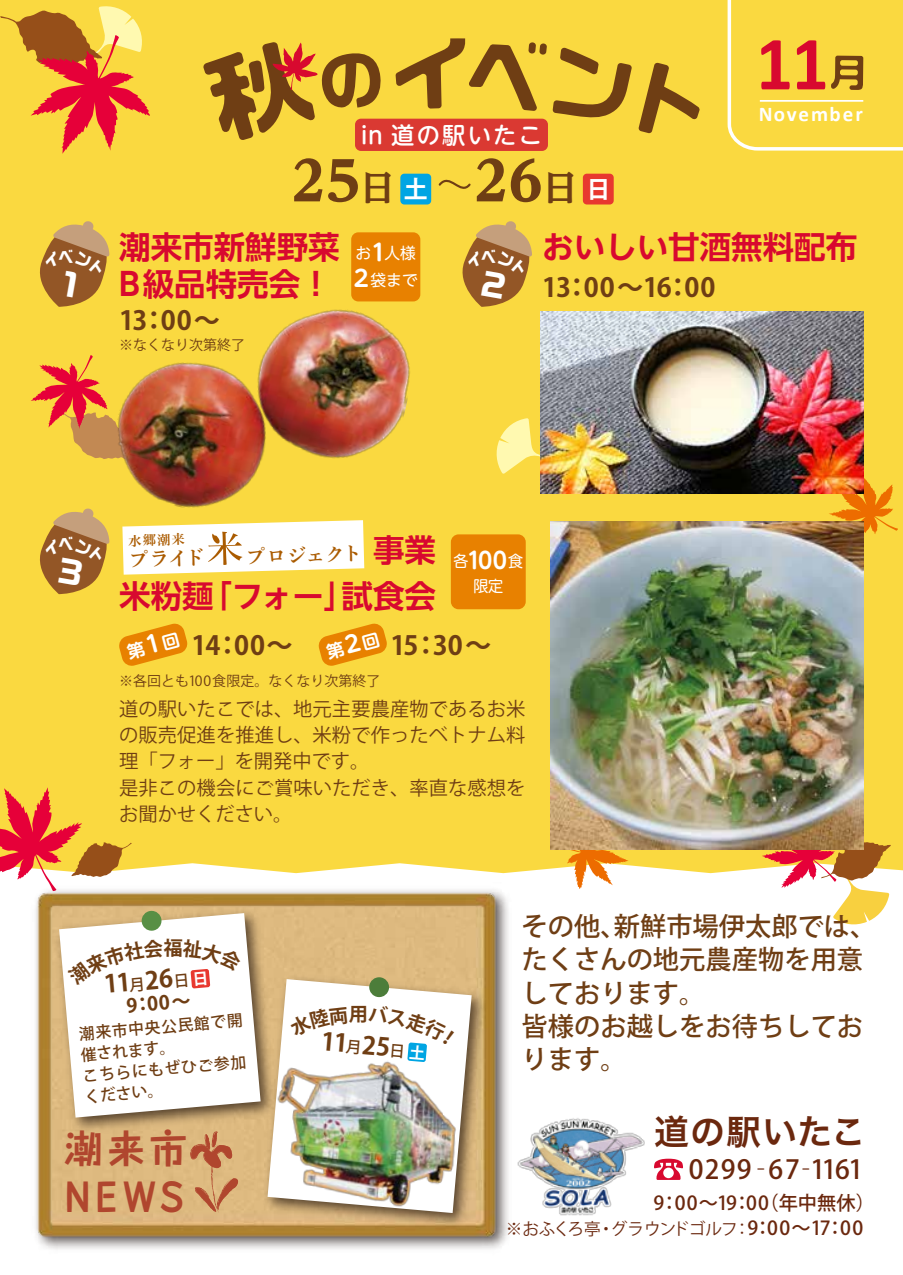
<style>
.page{position:relative;width:903px;height:1275px;background:#fff}
.page>*{position:absolute;margin:0;border:0;box-sizing:border-box;transform-origin:0 0}
.t1{font:700 77px "Calibri";color:#d8092f;scale:.95 1}
.t2{font:800 expanded 54.43px "Reim Yfoz Pro";color:#6f3e14}
.t3{font:700 38.5px/49px "Taka Hand Std";letter-spacing:.1em;color:#b0462e}
.t4{font:35px "Hira Kaku Std W6";letter-spacing:.025em;color:#6b280e}
.t5{font:700 31.5px/36.8px "UD Shin Go NT Pro De";color:#d8092f}
.t6{font:500 26.25px/33.2px "Koz Go Pr 6 N";color:#6f3e14}
.t7{font:700 26.25px "Koz Go Pr 6 N";letter-spacing:-.02em;color:#6f3e14}
.t8{font:500 26.25px "Koz Go Pr 6 N";letter-spacing:.05em;color:#6b280e}
.t9{font:700 24.5px "Koz Go Pr 6 N";color:#6f3e14}
.t10{font:500 23.28px "UD Shin M Go Pro";letter-spacing:.1em;color:#fff}
.t11{font:700 22.75px "UD Shin M Go Pro De";color:#fff;scale:.95 1}
.t12{font:700 21px "Calibri";letter-spacing:.08em;color:#fff}
.t13{font:19.6px "Shuei Yobu Min Std B";color:#aa5b00}
.t14{font:19.25px/26.2px "Koz Go Pr 6 N";letter-spacing:.005em;color:#6f3e14}
.t15{font:500 19.25px "Koz Go Pr 6 N";color:#6b280e}
.t16{font:700 19.25px "Koz Go Pr 6 N";color:#6f3e14}
.t17{font:16.62px "Koz Go Pr 6 N";color:#6b280e}
.t18{font:500 15.75px/21px "Koz Go Pr 6 N";color:#6f3e14}
.t19{font:15.75px/26.2px "UD Shin M Go Pro";color:#fff}
.t20{font:15.75px "UD Shin M Go Pro";color:#fff;scale:.95 1}
.t21{font:14px "Koz Go Pr 6 N";color:#6f3e14}
.t22{font:13.12px "Hira Min Std W6";color:#aa5b00}
.s1{font-weight:700;font-size:34.82px}
.s2{font-family:"Koz Go Pr 6 N";font-weight:700;font-stretch:normal;font-size:23.97px;color:#fff}
.s3{font-family:"UD Shin M Go Pro De";font-weight:700;font-size:22.75px}
.s4{font-family:"UD Shin M Go Pro";font-weight:400;font-size:15.75px}
.s5{font-weight:500;font-size:15.75px}
.s6{font-size:15.75px;color:#fff}
.s7{font-weight:500;font-size:19.25px}
</style>
<div class="page">
<div style="left:0;top:0;width:903px;height:873px;background:#fad940"></div>
<svg style="left:556px;top:849px;width:72px;height:40px"></svg>
<svg style="left:828px;top:476px;width:70px;height:65px"></svg>
<svg style="left:0;top:787px;width:132px;height:96px"></svg>
<svg style="left:495px;top:418px;width:46px;height:56px"></svg>
<svg style="left:31px;top:354px;width:71px;height:108px"></svg>
<svg style="left:762px;top:813px;width:129px;height:112px"></svg>
<svg style="left:0;top:5px;width:150px;height:149px"></svg>
<div style="left:355px;top:119px;width:193px;height:32px;background:#da3932;border-radius:6px"></div>
<svg style="left:395px;top:38px;width:237px;height:80px"></svg>
<svg style="left:638px;top:62px;width:62px;height:71px"></svg>
<svg style="left:203px;top:42px;width:178px;height:98px"></svg>
<div style="left:400px;top:174px;width:31px;height:30px;background:#00a5e3;border-radius:4px"></div>
<div style="left:583px;top:174px;width:31px;height:30px;background:#e8382f;border-radius:4px"></div>
<svg style="left:437px;top:172px;width:36px;height:24px"></svg>
<img style="left:102px;top:265px;width:322px;height:286px">
<div style="left:351px;top:232px;width:69px;height:69px;background:#e88100;border-radius:7px"></div>
<div style="left:451px;top:534px;width:75px;height:75px;background:#e88100;border-radius:8px"></div>
<img style="left:551px;top:522px;width:312px;height:327px">
<img style="left:541px;top:312px;width:322px;height:182px">
<svg style="left:122px;top:520px;width:242px;height:55px"></svg>
<svg style="left:726px;top:0;width:177px;height:152px"></svg>
<hr style="left:760px;top:100px;width:103px;height:2px;background:#fff">
<img style="left:39px;top:883px;width:470px;height:367px">
<img style="left:35px;top:888px;width:466px;height:353px">
<img style="left:49px;top:903px;width:232px;height:234px">
<svg style="left:141px;top:910px;width:21px;height:21px"></svg>
<img style="left:258px;top:969px;width:234px;height:264px">
<svg style="left:268px;top:979px;width:204px;height:234px"></svg>
<img style="left:266px;top:1051px;width:201px;height:164px">
<div style="left:369px;top:977px;width:20px;height:20px;background:#4c7d3a;border-radius:50%"></div>
<svg style="left:654px;top:1159px;width:29px;height:21px"></svg>
<img style="left:517px;top:1118px;width:128px;height:98px">
<svg style="left:190px;top:1131px;width:48px;height:82px"></svg>
<svg style="left:118px;top:623px;width:70px;height:44px"></svg>
<svg style="left:318px;top:623px;width:70px;height:44px"></svg>
<svg style="left:33px;top:220px;width:78px;height:87px"></svg>
<svg style="left:456px;top:220px;width:78px;height:87px"></svg>
<svg style="left:33px;top:508px;width:78px;height:86px"></svg>
<svg style="left:59px;top:913px;width:202px;height:204px"></svg>
<svg style="left:288px;top:1006px;width:60px;height:32px"></svg>
<svg style="left:368px;top:1004px;width:87px;height:58px"></svg>
<h1 class="t1" style="left:756px;top:9px;width:78px">11</h1>
<p class="t12" style="left:759px;top:99px;width:106px">November</p>
<p class="t10" style="left:361px;top:116px;width:183px">in 道の駅いたこ</p>
<h2 class="t2" style="left:291px;top:136px;width:138px">25<span class="s1">日</span><span class="s2">土</span></h2>
<h2 class="t2" style="left:474px;top:136px;width:138px">26<span class="s1">日</span><span class="s2">日</span></h2>
<h3 class="t5" style="left:119px;top:228px;width:222px">潮来市新鮮野菜<br>B級品特売会！</h3>
<p class="t21" style="left:119px;top:337px;width:127px">※なくなり次第終了</p>
<h3 class="t5" style="left:542px;top:228px;width:316px">おいしい甘酒無料配布</h3>
<h3 class="t7" style="left:542px;top:272px;width:175px">13：00～16：00</h3>
<p class="t19" style="left:354px;top:239px;width:65px">お<span class="s3">1</span>人様<br><span class="s3">2</span>袋まで</p>
<h3 class="t7" style="left:119px;top:305px;width:102px">13：00～</h3>
<p class="t22" style="left:128px;top:531px;width:58px;rotate:-2deg">水郷潮来</p>
<p class="t13" style="left:128px;top:546px;width:77px;rotate:-2deg">プライド</p>
<p class="t13" style="left:246px;top:543px;width:118px;rotate:-2deg">プロジェクト</p>
<h3 class="t5" style="left:373px;top:531px;width:64px">事業</h3>
<h3 class="t5" style="left:119px;top:577px;width:318px">米粉麺「フォー」試食会</h3>
<p class="t11" style="left:453px;top:541px;width:75px"><span class="s4">各</span>１００<span class="s4">食</span></p>
<p class="t20" style="left:473px;top:573px;width:33px">限定</p>
<h3 class="t7" style="left:191px;top:630px;width:103px">14：00～</h3>
<h3 class="t7" style="left:391px;top:630px;width:102px">15：30～</h3>
<p class="t21" style="left:119px;top:673px;width:263px">※各回とも100食限定。なくなり次第終了</p>
<p class="t14" style="left:119px;top:696px;width:408px">道の駅いたこでは、地元主要農産物であるお米の販売促進を推進し、米粉で作ったベトナム料理「フォー」を開発中です。<br>是非この機会にご賞味いただき、率直な感想をお聞かせください。</p>
<p class="t9" style="left:103px;top:970px;width:106px;rotate:-5deg">11<span class="s5">月</span>26<span class="s5">日</span><span class="s6">日</span></p>
<p class="t16" style="left:126px;top:995px;width:66px;rotate:-5deg">9：00 ～</p>
<p class="t18" style="left:78px;top:1024px;width:166px;rotate:-5deg">潮来市中央公民館で開催されます。<br>こちらにもぜひご参加ください。</p>
<h3 class="t3" style="left:64px;top:1120px;width:125px">潮来市<br>NEWS</h3>
<p class="t16" style="left:349px;top:1003px;width:21px">用</p>
<p class="t9" style="left:323px;top:1027px;width:106px;rotate:5deg">11<span class="s5">月</span>25<span class="s5">日</span><span class="s6">土</span></p>
<h3 class="t6" style="left:522px;top:910px;width:356px">その他、新鮮市場伊太郎では、たくさんの地元農産物を用意しております。<br>皆様のお越しをお待ちしております。</h3>
<h3 class="t4" style="left:654px;top:1105px;width:213px">道の駅いたこ</h3>
<h3 class="t8" style="left:689px;top:1155px;width:176px">0299‐67‐1161</h3>
<p class="t15" style="left:654px;top:1192px;width:223px">9：00～19：00（年中無休）</p>
<p class="t17" style="left:506px;top:1220px;width:359px">※おふくろ亭・グラウンドゴルフ：<span class="s7">9：00～17：00</span></p>
</div>
